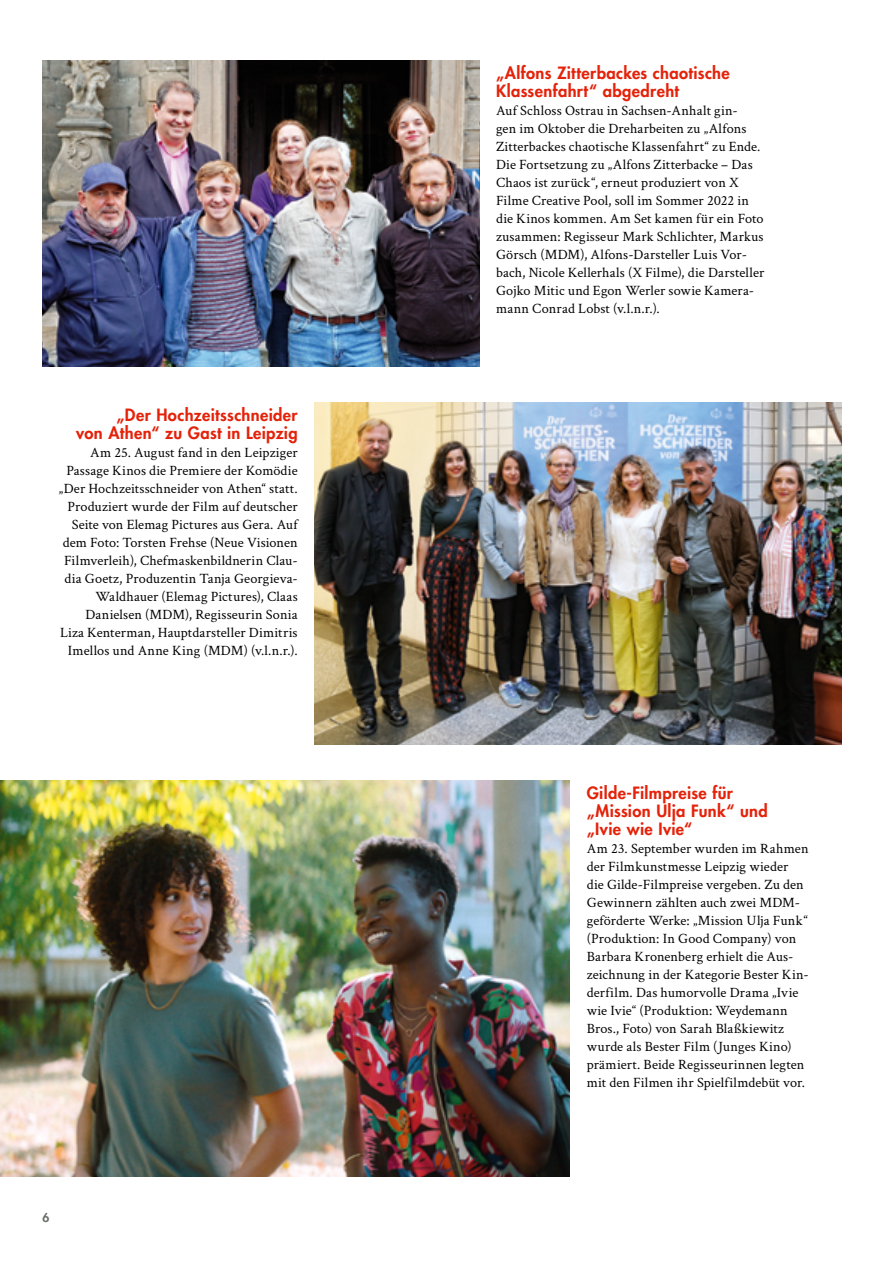
<style>
.page{position:relative;width:893px;height:1263px;background:#fff}
.page>*{position:absolute;margin:0;border:0;box-sizing:border-box;transform-origin:0 0}
.t1{font:800 16.5px/18px "Futura Std";letter-spacing:.02em;color:#e4220a}
.t2{font:14.25px/18px "Crimson Text";letter-spacing:.01em;color:#000}
.t3{font:800 12px "Futura Std";color:#677168}
</style>
<div class="page">
<img style="left:315px;top:403px;width:527px;height:342px">
<img style="left:0;top:781px;width:570px;height:396px">
<img style="left:43px;top:61px;width:436px;height:306px">
<p class="t1" style="left:76px;top:405px;width:223px;text-align:right">„Der Hochzeitsschneider<br>von Athen“ zu Gast in Leipzig</p>
<p class="t2" style="left:59px;top:442px;width:240px;text-align:right">Am 25. August fand in den Leipziger Passage Kinos die Premiere der Komödie „Der Hochzeitsschneider von Athen“ statt.<br>Produziert wurde der Film auf deutscher Seite von Elemag Pictures aus Gera. Auf dem Foto: Torsten Frehse (Neue Visionen Filmverleih), Chefmaskenbildnerin Clau&shy;dia Goetz, Produzentin Tanja Georgieva-Waldhauer (Elemag Pictures), Claas Danielsen (MDM), Regisseurin Sonia Liza Kenterman, Hauptdarsteller Dimitris Imellos und Anne King (MDM) (v.l.n.r.).</p>
<p class="t3" style="left:43px;top:1210px;width:8px">6</p>
<p class="t1" style="left:496px;top:63px;width:235px">„Alfons Zitterbackes chaotische<br>Klassenfahrt“ abgedreht</p>
<p class="t2" style="left:496px;top:100px;width:270px">Auf Schloss Ostrau in Sachsen-Anhalt gin-<br>gen im Oktober die Dreharbeiten zu „Alfons Zitterbackes chaotische Klassenfahrt“ zu Ende.<br>Die Fortsetzung zu „Alfons Zitterbacke – Das Chaos ist zurück“, erneut produziert von X Filme Creative Pool, soll im Sommer 2022 in die Kinos kommen. Am Set kamen für ein Foto zusammen: Regisseur Mark Schlichter, Markus Görsch (MDM), Alfons-Darsteller Luis Vor&shy;bach, Nicole Kellerhals (X Filme), die Darsteller Gojko Mitic und Egon Werler sowie Kamera&shy;mann Conrad Lobst (v.l.n.r.).</p>
<p class="t1" style="left:587px;top:783px;width:182px">Gilde-Filmpreise für „Mission Ulja Funk“ und „Ivie wie Ivie“</p>
<p class="t2" style="left:587px;top:838px;width:223px">Am 23. September wurden im Rahmen der Filmkunstmesse Leipzig wieder die Gilde-Filmpreise vergeben. Zu den Gewinnern zählten auch zwei MDM&shy;geförderte Werke: „Mission Ulja Funk“ (Produktion: In Good Company) von Barbara Kronenberg erhielt die Aus&shy;zeichnung in der Kategorie Bester Kin&shy;derfilm. Das humorvolle Drama „Ivie wie Ivie“ (Produktion: Weydemann Bros., Foto) von Sarah Blaßkiewitz wurde als Bester Film (Junges Kino) prämiert. Beide Regisseurinnen legten mit den Filmen ihr Spielfilmdebüt vor.</p>
</div>
